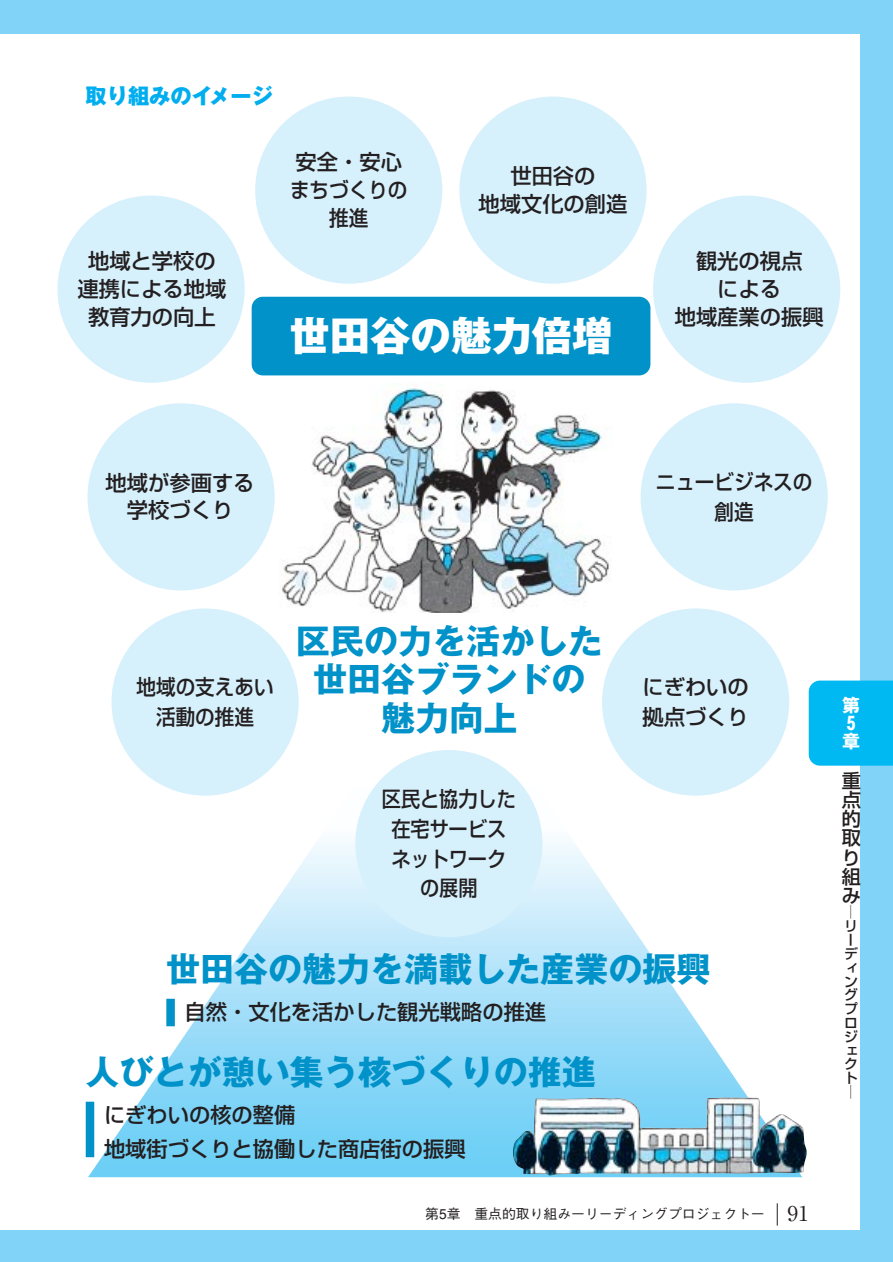
<style>
.page{position:relative;width:893px;height:1262px;background:#fff}
.page>*{position:absolute;margin:0;border:0;box-sizing:border-box;transform-origin:0 0}
.t1{font:40.35px "Gothic MB101 hea";color:#fff}
.t2{font:700 34.05px/38.2px "Gothic MB101";color:#0092c8;text-align:center}
.t3{font:500 21.3px/27.6px "Shin Go";color:#231f20;text-align:center}
.t4{font:500 21.3px/29.7px "Shin Go";color:#231f20;text-align:center;scale:.92 1}
.t5{font:500 21.3px/29.7px "Shin Go";color:#231f20;text-align:center;scale:.9 1}
.t6{font:21.3px "Gothic MB101 hea";color:#00aeef}
.t7{font:500 19.2px/19.2px "Shin Go";color:#231f20;text-align:justify}
.t8{font:700 18px/18px "Gothic MB101";color:#fff;text-align:justify}
.t9{font:500 13.8px "Gothic BBB";color:#231f20}
.t10{font:500 13.8px/13.8px "Shin Go";color:#231f20;text-align:justify}
.s1{font-family:"Ryumin";font-weight:400;font-size:21.3px}
</style>
<div class="page">
<div style="left:0;top:0;width:892px;height:1261px;background:#81d4f7"></div>
<div style="left:0;top:34px;width:859px;height:1195px;background:#fff"></div>
<svg style="left:88px;top:788px;width:714px;height:389px"></svg>
<div style="left:255px;top:97px;width:187px;height:187px;background:#d6f0fc;border-radius:50%"></div>
<div style="left:653px;top:196px;width:187px;height:187px;background:#d6f0fc;border-radius:50%"></div>
<div style="left:459px;top:97px;width:187px;height:187px;background:#d6f0fc;border-radius:50%"></div>
<div style="left:57px;top:196px;width:188px;height:187px;background:#d6f0fc;border-radius:50%"></div>
<div style="left:87px;top:403px;width:188px;height:187px;background:#d6f0fc;border-radius:50%"></div>
<div style="left:640px;top:403px;width:187px;height:187px;background:#d6f0fc;border-radius:50%"></div>
<div style="left:602px;top:608px;width:187px;height:187px;background:#d6f0fc;border-radius:50%"></div>
<img style="left:281px;top:388px;width:328px;height:225px">
<img style="left:513px;top:1097px;width:293px;height:78px">
<div style="left:111px;top:608px;width:188px;height:187px;background:#d6f0fc;border-radius:50%"></div>
<div style="left:355px;top:750px;width:187px;height:187px;background:#d6f0fc;border-radius:50%"></div>
<div style="left:166px;top:998px;width:9px;height:28px;background:#0092c8"></div>
<div style="left:86px;top:1101px;width:8px;height:56px;background:#0092c8"></div>
<div style="left:252px;top:297px;width:398px;height:78px;background:#0092c8;border-radius:11px"></div>
<div style="left:808px;top:680px;width:84px;height:85px;background:#00b9f2"></div>
<svg style="left:777px;top:1203px;width:1px;height:22px"></svg>
<p class="t6" style="left:85px;top:88px;width:189px">取り組みのイメージ</p>
<p class="t3" style="left:77px;top:250px;width:150px">地域と学校の連携による地域教育力の向上</p>
<p class="t3" style="left:290px;top:151px;width:119px">安全・安心まちづくりの推進</p>
<p class="t3" style="left:478px;top:165px;width:150px">世田谷の<br>地域文化の創造</p>
<h1 class="t1" style="left:289px;top:321px;width:325px">世田谷の魅力倍増</h1>
<p class="t3" style="left:674px;top:250px;width:150px">観光の視点<br>による<br>地域産業の振興</p>
<p class="t3" style="left:106px;top:471px;width:150px">地域が参画する学校づくり</p>
<p class="t4" style="left:656px;top:469px;width:172px">ニュービジネスの創造</p>
<p class="t4" style="left:137px;top:674px;width:150px">地域の支えあい活動の推進</p>
<h2 class="t2" style="left:296px;top:627px;width:308px">区民の力を活かした世田谷ブランドの魅力向上</h2>
<p class="t5" style="left:382px;top:786px;width:150px">区民と協力した在宅サービスネットワークの展開</p>
<p class="t3" style="left:642px;top:674px;width:108px;line-height:29.7px;text-align:left">にぎわいの拠点づくり</p>
<h2 class="t2" style="left:166px;top:954px;width:546px">世田谷の魅力を満載した産業の振興</h2>
<p class="t3" style="left:185px;top:1000px;width:363px">自然・文化を活かした観光戦略の推進</p>
<h2 class="t2" style="left:85px;top:1057px;width:512px">人びとが憩い集う核づくりの推進</h2>
<p class="t3" style="left:104px;top:1100px;width:363px;line-height:34px;text-align:left">にぎわいの核の整備<br>地域街づくりと協働した商店街の振興</p>
<p class="t9" style="left:425px;top:1208px;width:385px">第5章　重点的取り組み－リーディングプロジェクト－ <span class="s1">91</span></p>
<p class="t8" style="left:842px;top:698px;width:19px">第５章</p>
<p class="t7" style="left:841px;top:773px;width:21px">重点的取り組み</p>
<p class="t10" style="left:844px;top:906px;width:15px">―リーディングプロジェクト―</p>
</div>
